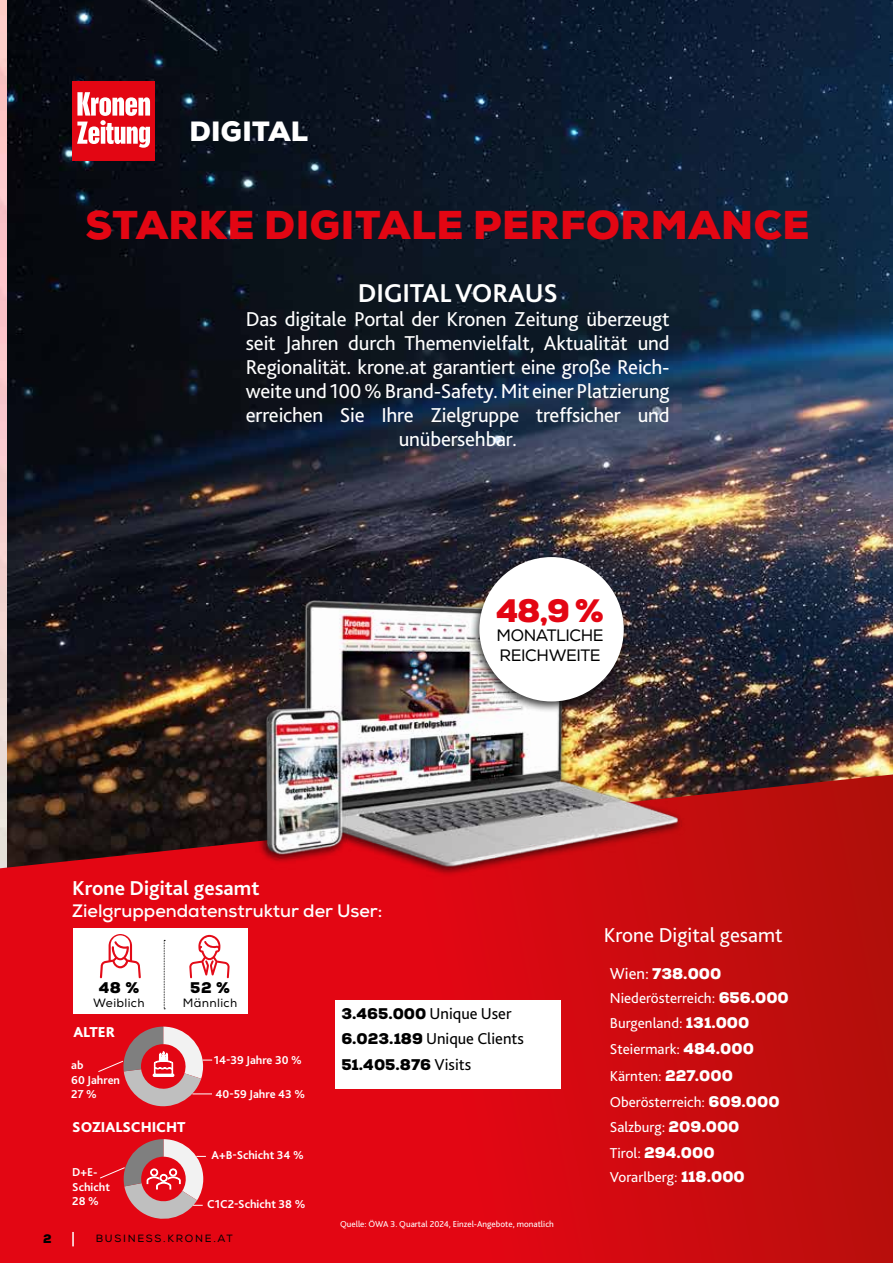
<style>
.page{position:relative;width:893px;height:1263px;background:#fff}
.page>*{position:absolute;margin:0;border:0;box-sizing:border-box;transform-origin:0 0}
.t1{font:900 39px "Nexa";letter-spacing:.015em;color:#e30613}
.t2{font:900 31.5px "Nexa";color:#e30613}
.t3{font:700 27px "Bliss Pro";letter-spacing:-.01em;color:#fff}
.t4{font:900 27px "Nexa";letter-spacing:.015em;color:#fff}
.t5{font:21px/24px "Bliss Pro";letter-spacing:-.01em;color:#fff;text-align:center}
.t6{font:700 21px "Bliss Pro";color:#fff}
.t7{font:700 18px "Nexa";color:#fff}
.t8{font:16.5px/25.5px "Bliss Pro";color:#000}
.t9{font:16.5px/19.5px "Nexa";letter-spacing:-.025em;color:#000}
.t10{font:15px/24.8px "Bliss Pro";color:#fff}
.t11{font:900 15px "Nexa";color:#fff}
.t12{font:900 15px "Nexa";color:#000}
.t13{font:800 15px "Bliss Pro";color:#fff}
.t14{font:700 12px/14.4px "Bliss Pro";color:#fff}
.t15{font:12px "Nexa";letter-spacing:.03em;color:#000}
.t16{font:900 12px "Nexa";color:#000}
.t17{font:10.5px "Nexa";letter-spacing:.165em;color:#000}
.t18{font:9px "Bliss Pro";color:#fff}
.s1{font-family:"Nexa";font-weight:900;font-size:15px}
.s2{font-family:"Bliss Pro";font-weight:400;font-size:16.5px}
.s3{font-family:"Nexa";font-weight:900}
.s4{font-family:"Bliss Pro";font-weight:400}
</style>
<div class="page">
<img style="left:8px;top:0;width:885px;height:774px">
<svg style="left:0;top:774px;width:893px;height:489px;background:#ca0b11"></svg>
<div style="left:72px;top:81px;width:83px;height:80px;background:#e30613"></div>
<svg style="left:77px;top:92px;width:73px;height:56px"></svg>
<img style="left:202px;top:586px;width:490px;height:297px">
<div style="left:335px;top:1000px;width:225px;height:88px;background:#fff"></div>
<div style="left:469px;top:553px;width:161px;height:161px;background:#000;opacity:.75"></div>
<div style="left:479px;top:557px;width:145px;height:144px;background:#fff;border-radius:50%"></div>
<div style="left:73px;top:929px;width:175px;height:85px;background:#fff"></div>
<svg style="left:164px;top:940px;width:1px;height:69px"></svg>
<svg style="left:189px;top:935px;width:41px;height:43px"></svg>
<svg style="left:100px;top:934px;width:41px;height:44px"></svg>
<svg style="left:99px;top:1139px;width:107px;height:85px;background:#d65259"></svg>
<svg style="left:97px;top:1027px;width:115px;height:84px;background:#d64d55"></svg>
<svg style="left:72px;top:1232px;width:2px;height:14px"></svg>
<p class="t4" style="left:189px;top:113px;width:120px">DIGITAL</p>
<h1 class="t1" style="left:85px;top:199px;width:726px">STARKE DIGITALE PERFORMANCE</h1>
<p class="t3" style="left:358px;top:276px;width:201px">DIGITAL VORAUS</p>
<p class="t5" style="left:246px;top:307px;width:425px">Das digitale Portal der Kronen Zeitung überzeugt seit Jahren durch Themenvielfalt, Aktualität und Regionalität. krone.at garantiert eine große Reich&shy;weite und 100 % Brand-Safety. Mit einer Platzierung erreichen Sie Ihre Zielgruppe treffsicher und unübersehbar.</p>
<p class="t6" style="left:72px;top:875px;width:189px">Krone Digital gesamt</p>
<p class="t7" style="left:72px;top:899px;width:312px">Zielgruppendatenstruktur der User:</p>
<h2 class="t2" style="left:496px;top:590px;width:109px">48,9 %</h2>
<p class="t9" style="left:497px;top:626px;width:109px">MONATLICHE<br>REICHWEITE</p>
<p class="t5" style="left:604px;top:923px;width:180px">Krone Digital gesamt</p>
<p class="t12" style="left:99px;top:977px;width:42px">48 %</p>
<p class="t15" style="left:93px;top:995px;width:53px">Weiblich</p>
<p class="t13" style="left:73px;top:1023px;width:43px">ALTER</p>
<p class="t14" style="left:71px;top:1058px;width:50px">ab<br>60 Jahren<br>27 %</p>
<p class="t12" style="left:190px;top:977px;width:41px">52 %</p>
<p class="t15" style="left:183px;top:995px;width:56px">Männlich</p>
<p class="t14" style="left:214px;top:1053px;width:90px">14-39 Jahre 30 %</p>
<p class="t14" style="left:215px;top:1086px;width:91px">40-59 Jahre 43 %</p>
<p class="t13" style="left:72px;top:1118px;width:115px">SOZIALSCHICHT</p>
<p class="t14" style="left:72px;top:1165px;width:39px">D+E-<br>Schicht<br>28 %</p>
<p class="t14" style="left:212px;top:1148px;width:94px">A+B-Schicht 34 %</p>
<p class="t14" style="left:207px;top:1197px;width:100px">C1C2-Schicht 38 %</p>
<p class="t16" style="left:43px;top:1230px;width:10px">2</p>
<p class="t17" style="left:96px;top:1232px;width:139px">BUSINESS.KRONE.AT</p>
<p class="t8" style="left:341px;top:1000px;width:184px"><span class="s1">3.465.000</span> Unique User<br><span class="s1">6.023.189</span> Unique Clients</p>
<p class="t12" style="left:341px;top:1054px;width:131px">51.405.876 <span class="s2">Visits</span></p>
<p class="t18" style="left:340px;top:1219px;width:215px">Quelle: ÖWA 3. Quartal 2024, Einzel-Angebote, monatlich</p>
<p class="t11" style="left:610px;top:963px;width:113px"><span class="s2">Wien:</span> 738.000</p>
<p class="t10" style="left:610px;top:986px;width:181px">Niederösterreich: <span class="s3">656.000<br></span>Burgenland: <span class="s3">131.000</span></p>
<p class="t10" style="left:610px;top:1036px;width:146px;line-height:27px">Steiermark: <span class="s3">484.000<br></span>Kärnten: <span class="s3">227.000</span></p>
<p class="t10" style="left:610px;top:1089px;width:171px;line-height:25.5px">Oberösterreich: <span class="s3">609.000<br></span>Salzburg: <span class="s3">209.000</span></p>
<p class="t11" style="left:610px;top:1143px;width:106px"><span class="s4">Tirol:</span> 294.000</p>
<p class="t10" style="left:610px;top:1165px;width:137px">Vorarlberg: <span class="s3">118.000</span></p>
</div>
